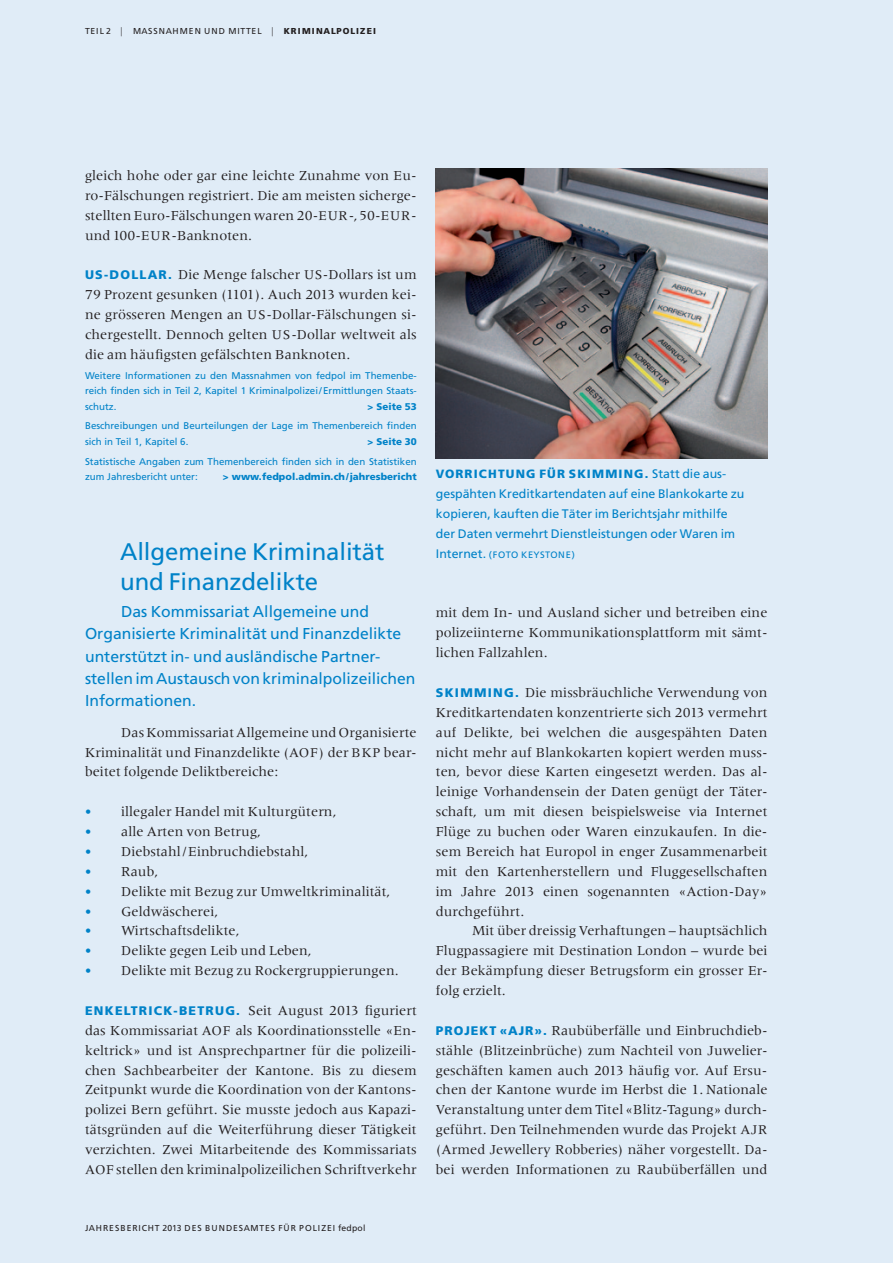
<style>
.page{position:relative;width:893px;height:1263px;background:#e0ecf7}
.page>*{position:absolute;margin:0;border:0;box-sizing:border-box;transform-origin:0 0}
.t1{font:24px/30px "Frutiger";letter-spacing:-.005em;color:#0082c8}
.t2{font:15.75px/22.2px "Frutiger";color:#0082c8}
.t3{font:14.25px/20px "Meridien";letter-spacing:.005em;color:#231f20;text-align:justify}
.t4{font:900 12.45px "Frutiger";color:#0082c8}
.t5{font:12.3px/19.8px "Frutiger";color:#0082c8}
.t6{font:900 12px "Frutiger";letter-spacing:.1em;color:#0082c8}
.t7{font:9.75px/15.5px "Frutiger";color:#0082c8}
.t8{font:900 9.75px "Frutiger";letter-spacing:.005em;color:#0082c8}
.t9{font:9.3px "Frutiger";letter-spacing:.17em;color:#0082c8}
.t10{font:8.7px "Frutiger";letter-spacing:.105em;color:#231f20}
.t11{font:900 8.7px "Frutiger";letter-spacing:.11em;color:#231f20}
.s1{font-weight:300;font-stretch:condensed;font-size:9.15px}
.s2{font-size:13.8px}
.s3{font-family:"Frutiger";font-weight:900;font-size:12.45px;color:#0082c8}
.s4{font-weight:400;font-size:12.3px}
.s5{font-size:12.3px}
</style>
<div class="page">
<img style="left:436px;top:169px;width:332px;height:289px">
<p class="t10" style="left:85px;top:26px;width:64px">TEIL2 <span class="s1">|</span> Massnahmen</p>
<p class="t10" style="left:204px;top:26px;width:8px">und</p>
<p class="t10" style="left:228px;top:26px;width:15px">Mittel</p>
<p class="t11" style="left:271px;top:25px;width:48px"><span class="s1">|</span> KRI MINA</p>
<p class="t11" style="left:331px;top:25px;width:31px">LPOLIZEI</p>
<p class="t3" style="left:85px;top:166px;width:333px">gleich hohe oder gar eine leichte Zunahme von Eu&shy;ro-Fälschungen registriert. Die am meisten sicherge&shy;stellten Euro-Fälschungen waren 20-<span class="s2">EUR</span>-, 50-<span class="s2">EUR&shy;</span>und 100-<span class="s2">EUR</span>-Banknoten.</p>
<p class="t3" style="left:85px;top:265px;width:333px"><span class="s3">US -D OLLAR.</span> Die Menge falscher <span class="s2">US</span>-Dollars ist um 79 Prozent gesunken (1101). Auch 2013 wurden kei&shy;ne grösseren Mengen an <span class="s2">US</span>-Dollar-Fälschungen si&shy;chergestellt. Dennoch gelten <span class="s2">US</span>-Dollar weltweit als die am häufigsten gefälschten Banknoten.</p>
<p class="t7" style="left:85px;top:368px;width:333px;text-align:justify">Weitere Informationen zu den Massnahmen von fedpol im Themenbe&shy;reich finden sich in Teil 2, Kapitel 1 Kriminalpolizei/Ermittlungen Staats&shy;schutz.</p>
<p class="t8" style="left:367px;top:400px;width:51px">&gt; Seite 53</p>
<p class="t7" style="left:85px;top:418px;width:333px">Beschreibungen und Beurteilungen der Lage im Themenbereich finden sich in Teil 1, Kapitel 6.</p>
<p class="t8" style="left:367px;top:435px;width:51px">&gt; Seite 30</p>
<p class="t7" style="left:85px;top:453px;width:333px">Statistische Angaben zum Themenbereich finden sich in den Statistiken zum Jahresbericht unter:</p>
<p class="t8" style="left:223px;top:471px;width:195px">&gt; www.fedpol.admin.ch/jahresbericht</p>
<h1 class="t1" style="left:120px;top:536px;width:266px">Allgemeine Kriminalität und Finanzdelikte</h1>
<p class="t2" style="left:85px;top:601px;width:332px;text-indent:36px">Das Kommissariat Allgemeine und Organisierte Kriminalität und Finanzdelikte unterstützt in- und ausländische Partner&shy;stellen im Austausch von kriminalpolizeilichen Informationen.</p>
<p class="t3" style="left:85px;top:722px;width:333px;text-indent:36px">Das Kommissariat Allgemeine und Organisierte Kriminalität und Finanzdelikte <span class="s2">(AOF)</span> der <span class="s2">BKP</span> bear&shy;beitet folgende Deliktbereiche:</p>
<p class="t3" style="left:85px;top:801px;width:253px"><span class="s3">•</span> illegaler Handel mit Kulturgütern,</p>
<p class="t3" style="left:85px;top:821px;width:178px"><span class="s3">•</span> alle Arten von Betrug,</p>
<p class="t3" style="left:85px;top:841px;width:225px"><span class="s3">•</span> Diebstahl/Einbruchdiebstahl,</p>
<p class="t3" style="left:85px;top:861px;width:75px"><span class="s3">•</span> Raub,</p>
<p class="t3" style="left:85px;top:881px;width:307px"><span class="s3">•</span> Delikte mit Bezug zur Umweltkriminalität,</p>
<p class="t3" style="left:85px;top:901px;width:135px"><span class="s3">•</span> Geldwäscherei,</p>
<p class="t3" style="left:85px;top:921px;width:156px"><span class="s3">•</span> Wirtschaftsdelikte,</p>
<p class="t3" style="left:85px;top:941px;width:228px"><span class="s3">•</span> Delikte gegen Leib und Leben,</p>
<p class="t3" style="left:85px;top:960px;width:315px"><span class="s3">•</span> Delikte mit Bezug zu Rockergruppierungen.</p>
<p class="t3" style="left:85px;top:1000px;width:333px"><span class="s3">EN KE LTRIC K-BET RUG .</span> Seit August 2013 figuriert das Kommissariat <span class="s2">AOF</span> als Koordinationsstelle «En&shy;keltrick» und ist Ansprechpartner für die polizeili&shy;chen Sachbearbeiter der Kantone. Bis zu diesem Zeitpunkt wurde die Koordination von der Kantons&shy;polizei Bern geführt. Sie musste jedoch aus Kapazi&shy;tätsgründen auf die Weiterführung dieser Tätigkeit verzichten. Zwei Mitarbeitende des Kommissariats <span class="s2">AOF</span> stellen den kriminalpolizeilichen Schriftverkehr</p>
<p class="t10" style="left:85px;top:1223px;width:282px">JAHRESBERICHT 2013 DES BUNDESAMTES FÜR POLIZEI fedpol</p>
<p class="t6" style="left:436px;top:467px;width:292px">Vorrichtung für Skimm ing. <span class="s4">Statt die aus-</span></p>
<p class="t5" style="left:436px;top:484px;width:310px">gespähten Kreditkartendaten auf eine Blankokarte zu kopieren, kauften die Täter im Berichtsjahr mithilfe der Daten vermehrt Dienstleistungen oder Waren im</p>
<p class="t9" style="left:436px;top:549px;width:140px"><span class="s5">Internet.</span> (Foto Keystone )</p>
<p class="t3" style="left:436px;top:603px;width:333px;text-align:left">mit dem In- und Ausland sicher und betreiben eine polizeiinterne Kommunikationsplattform mit sämt&shy;lichen Fallzahlen.</p>
<p class="t4" style="left:436px;top:685px;width:61px">SKIMMING</p>
<p class="t3" style="left:436px;top:682px;width:333px;text-align:left;text-indent:79px"><span class="s3">.</span> Die missbräuchliche Verwendung von Kreditkartendaten konzentrierte sich 2013 vermehrt auf Delikte, bei welchen die ausgespähten Daten nicht mehr auf Blankokarten kopiert werden muss&shy;ten, bevor diese Karten eingesetzt werden. Das al&shy;leinige Vorhandensein der Daten genügt der Täter&shy;schaft, um mit diesen beispielsweise via Internet Flüge zu buchen oder Waren einzukaufen. In die&shy;sem Bereich hat Europol in enger Zusammenarbeit mit den Kartenherstellern und Fluggesellschaften im Jahre 2013 einen sogenannten «Action-Day» durchgeführt.</p>
<p class="t3" style="left:436px;top:921px;width:333px;text-indent:36px">Mit über dreissig Verhaftungen – hauptsächlich Flugpassagiere mit Destination London – wurde bei der Bekämpfung dieser Betrugsform ein grosser Er&shy;folg erzielt.</p>
<p class="t3" style="left:436px;top:1020px;width:333px;text-align:left"><span class="s3">PROJE KT «AJR».</span> Raubüberfälle und Einbruchdieb&shy;stähle (Blitzeinbrüche) zum Nachteil von Juwelier&shy;geschäften kamen auch 2013 häufig vor. Auf Ersu&shy;chen der Kantone wurde im Herbst die 1. Nationale Veranstaltung unter dem Titel «Blitz-Tagung» durch&shy;geführt. Den Teilnehmenden wurde das Projekt <span class="s2">AJR </span>(Armed Jewellery Robberies) näher vorgestellt. Da&shy;bei werden Informationen zu Raubüberfällen und</p>
</div>
